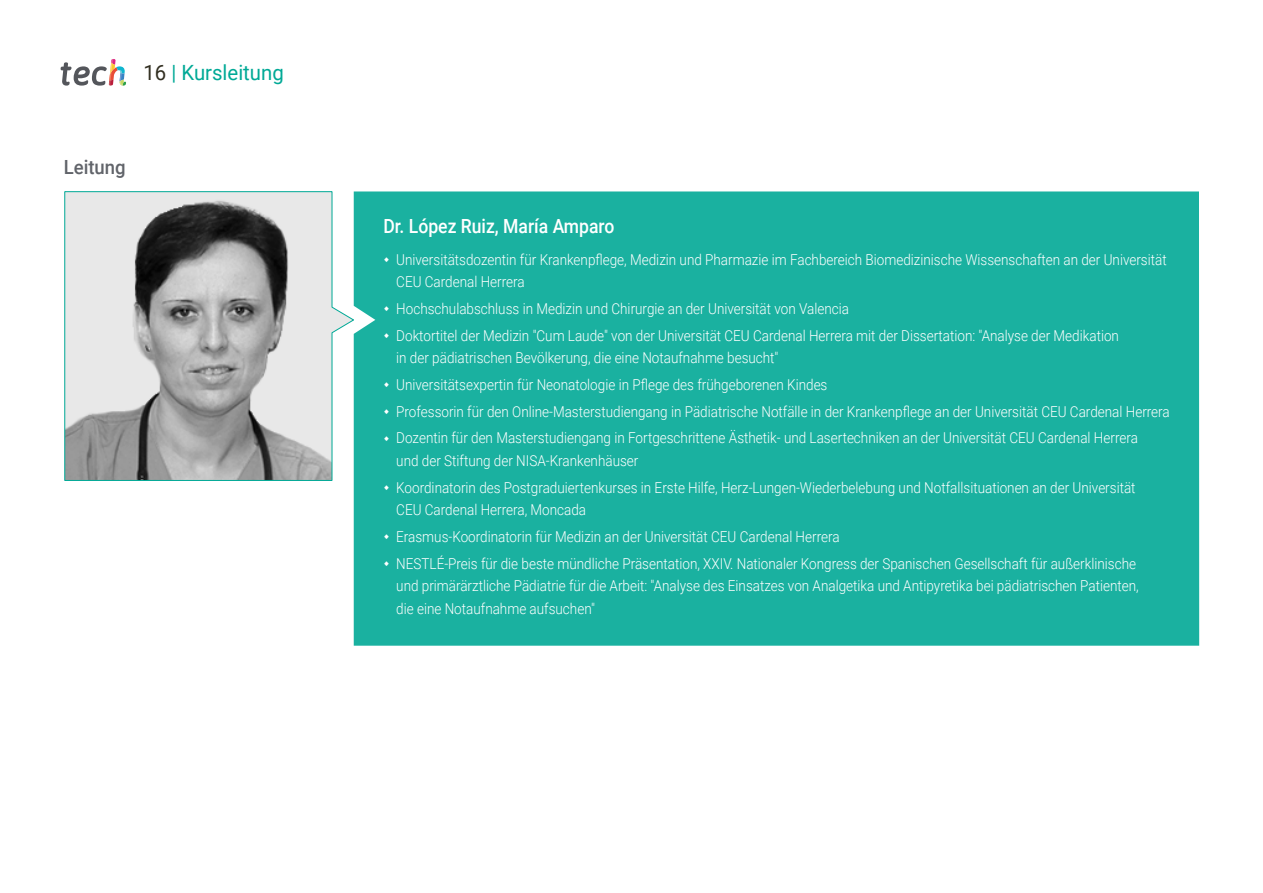
<style>
.page{position:relative;width:1263px;height:893px;background:#fff}
.page>*{position:absolute;margin:0;border:0;box-sizing:border-box;transform-origin:0 0}
.t1{font:21px "Roboto";color:#00a996}
.t2{font:500 19.5px "Roboto";color:#fff;scale:.9 1}
.t3{font:500 19.5px "Roboto";color:#61646a;scale:.95 1}
.t4{font:300 15px/26.7px "Roboto";color:#fff;scale:.9 1}
.s1{color:#312e20}
</style>
<div class="page">
<svg style="left:61px;top:59px;width:65px;height:27px"></svg>
<div style="left:354px;top:191px;width:845px;height:455px;background:#1ab1a0"></div>
<svg style="left:64px;top:191px;width:290px;height:290px;background:#b4b7b6"></svg>
<svg style="left:384px;top:257px;width:5px;height:5px"></svg>
<svg style="left:384px;top:306px;width:5px;height:5px"></svg>
<svg style="left:384px;top:333px;width:5px;height:5px"></svg>
<svg style="left:384px;top:382px;width:5px;height:5px"></svg>
<svg style="left:384px;top:409px;width:5px;height:5px"></svg>
<svg style="left:384px;top:436px;width:5px;height:5px"></svg>
<svg style="left:384px;top:485px;width:5px;height:5px"></svg>
<svg style="left:384px;top:534px;width:5px;height:5px"></svg>
<svg style="left:384px;top:561px;width:5px;height:5px"></svg>
<h1 class="t1" style="left:144px;top:57px;width:142px"><span class="s1">16</span> | Kursleitung</h1>
<h2 class="t3" style="left:64px;top:154px;width:67px">Leitung</h2>
<h2 class="t2" style="left:383px;top:212px;width:258px">Dr. López Ruiz, María Amparo</h2>
<p class="t4" style="left:396px;top:247px;width:857px;line-height:22.5px">Universitätsdozentin für Krankenpflege, Medizin und Pharmazie im Fachbereich Biomedizinische Wissenschaften an der Universität<br>CEU Cardenal Herrera</p>
<p class="t4" style="left:396px;top:295px;width:804px">Hochschulabschluss in Medizin und Chirurgie an der Universität von Valencia<br>Doktortitel der Medizin "Cum Laude" von der Universität CEU Cardenal Herrera mit der Dissertation: "Analyse der Medikation</p>
<p class="t4" style="left:396px;top:344px;width:861px">in der pädiatrischen Bevölkerung, die eine Notaufnahme besucht"<br>Universitätsexpertin für Neonatologie in Pflege des frühgeborenen Kindes<br>Professorin für den Online-Masterstudiengang in Pädiatrische Notfälle in der Krankenpflege an der Universität CEU Cardenal Herrera Dozentin für den Masterstudiengang in Fortgeschrittene Ästhetik- und Lasertechniken an der Universität CEU Cardenal Herrera</p>
<p class="t4" style="left:396px;top:447px;width:823px">und der Stiftung der NISA-Krankenhäuser<br>Koordinatorin des Postgraduiertenkurses in Erste Hilfe, Herz-Lungen-Wiederbelebung und Notfallsituationen an der Universität</p>
<p class="t4" style="left:396px;top:496px;width:823px">CEU Cardenal Herrera, Moncada<br>Erasmus-Koordinatorin für Medizin an der Universität CEU Cardenal Herrera<br>NESTLÉ-Preis für die beste mündliche Präsentation, XXIV. Nationaler Kongress der Spanischen Gesellschaft für außerklinische</p>
<p class="t4" style="left:396px;top:574px;width:826px;line-height:22.5px">und primärärztliche Pädiatrie für die Arbeit: "Analyse des Einsatzes von Analgetika und Antipyretika bei pädiatrischen Patienten, die eine Notaufnahme aufsuchen"</p>
</div>
